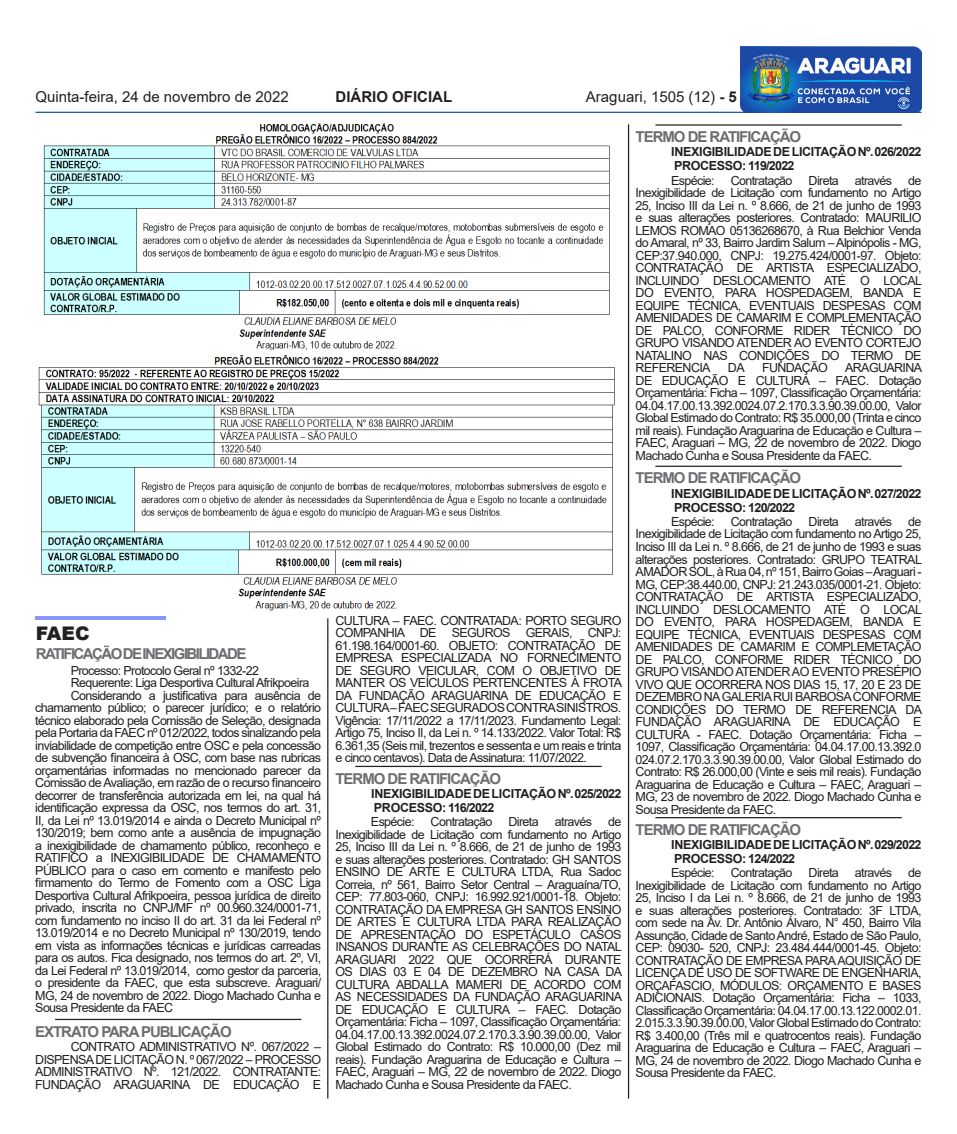
<style>
.page{position:relative;width:957px;height:1134px;background:#fff}
.page>*{position:absolute;margin:0;border:0;box-sizing:border-box;transform-origin:0 0}
.t1{font:900 18.75px "Arial";color:#231f20}
.t2{font:700 15px "Arial";letter-spacing:-.07em;color:#6c6d70}
.t3{font:15px "Arial";color:#231f20}
.t4{font:700 15px "Arial";letter-spacing:-.105em;color:#6c6d70}
.t5{font:700 15px "Arial";color:#231f20}
.t6{font:12.5px/12.5px "Arial";letter-spacing:-.05em;color:#231f20;text-align:justify}
.t7{font:700 12.5px "Arial";letter-spacing:-.025em;color:#231f20}
.s1{font-weight:700}
</style>
<div class="page">
<hr style="left:35px;top:112px;width:886px;height:1px;background:#1c56a5">
<img style="left:741px;top:46px;width:180px;height:66px">
<hr style="left:628px;top:124px;width:1px;height:974px;background:#231f20">
<img style="left:43px;top:123px;width:567px;height:227px">
<img style="left:38px;top:355px;width:577px;height:255px">
<hr style="left:327px;top:618px;width:1px;height:480px;background:#231f20">
<hr style="left:35px;top:616px;width:131px;height:3px;background:#02f">
<hr style="left:55px;top:1019px;width:246px;height:1px;background:#231f20">
<hr style="left:355px;top:766px;width:246px;height:1px;background:#231f20">
<hr style="left:655px;top:124px;width:246px;height:2px;background:#231f20">
<hr style="left:655px;top:466px;width:246px;height:1px;background:#231f20">
<hr style="left:655px;top:817px;width:246px;height:1px;background:#231f20">
<p class="t3" style="left:35px;top:87px;width:255px">Quinta-feira, 24 de novembro de 2022</p>
<p class="t5" style="left:335px;top:86px;width:118px">DIÁRIO OFICIAL</p>
<p class="t3" style="left:586px;top:87px;width:152px">Araguari, 1505 (12) <span class="s1">- 5</span></p>
<p class="t1" style="left:36px;top:620px;width:55px">FAEC</p>
<p class="t4" style="left:36px;top:643px;width:212px">RATIFICAÇÃO DE INEXIGIBILIDADE</p>
<p class="t6" style="left:71px;top:664px;width:190px">Processo: Protocolo Geral nº 1332-22</p>
<p class="t6" style="left:71px;top:677px;width:240px">Requerente: Liga Desportiva Cultural Afrikpoeira</p>
<p class="t6" style="left:35px;top:689px;width:287px;text-indent:35px">Considerando a justificativa para ausência de chamamento público; o parecer jurídico; e o relatório técnico elaborado pela Comissão de Seleção, designada pela Portaria da FAEC nº 012/2022, todos sinalizando pela inviabilidade de competição entre OSC e pela concessão de subvenção financeira à OSC, com base nas rubricas orçamentárias informadas no mencionado parecer da Comissão de Avaliação, em razão de o recurso financeiro decorrer de transferência autorizada em lei, na qual há identificação expressa da OSC, nos termos do art. 31, II, da Lei nº 13.019/2014 e ainda o Decreto Municipal nº 130/2019; bem como ante a ausência de impugnação a inexigibilidade de chamamento público, reconheço e RATIFICO a INEXIGIBILIDADE DE CHAMAMENTO PÚBLICO para o caso em comento e manifesto pelo firmamento do Termo de Fomento com a OSC Liga Desportiva Cultural Afrikpoeira, pessoa jurídica de direito privado, inscrita no CNPJ/MF nº 00.960.324/0001-71, com fundamento no inciso II do art. 31 da lei Federal nº 13.019/2014 e no Decreto Municipal nº 130/2019, tendo em vista as informações técnicas e jurídicas carreadas para os autos. Fica designado, nos termos do art. 2º, VI, da Lei Federal nº 13.019/2014, como gestor da parceria, o presidente da FAEC, que esta subscreve. Araguari/ MG, 24 de novembro de 2022. Diogo Machado Cunha e Sousa Presidente da FAEC</p>
<p class="t2" style="left:35px;top:1021px;width:198px">EXTRATO PARA PUBLICAÇÃO</p>
<p class="t6" style="left:35px;top:1040px;width:287px;text-indent:35px">CONTRATO ADMINISTRATIVO Nº. 067/2022 – DISPENSA DE LICITAÇÃO N. º 067/2022 – PROCESSO ADMINISTRATIVO Nº. 121/2022. CONTRATANTE:<br>FUNDAÇÃO ARAGUARINA DE EDUCAÇÃO E</p>
<p class="t6" style="left:335px;top:614px;width:288px">CULTURA – FAEC. CONTRATADA: PORTO SEGURO COMPANHIA DE SEGUROS GERAIS, CNPJ:<br>61.198.164/0001-60. OBJETO: CONTRATAÇÃO DE EMPRESA ESPECIALIZADA NO FORNECIMENTO DE SEGURO VEICULAR, COM O OBJETIVO DE MANTER OS VEÍCULOS PERTENCENTES À FROTA DA FUNDAÇÃO ARAGUARINA DE EDUCAÇÃO E CULTURA – FAEC SEGURADOS CONTRA SINISTROS.<br>Vigência: 17/11/2022 a 17/11/2023. Fundamento Legal:<br>Artigo 75, Inciso II, da Lei n. º 14.133/2022. Valor Total: R$ 6.361,35 (Seis mil, trezentos e sessenta e um reais e trinta e cinco centavos). Data de Assinatura: 11/07/2022.</p>
<p class="t2" style="left:335px;top:768px;width:167px">TERMO DE RATIFICAÇÃO</p>
<p class="t6" style="left:371px;top:815px;width:45px">Espécie:</p>
<p class="t6" style="left:430px;top:815px;width:63px">Contratação</p>
<p class="t6" style="left:508px;top:815px;width:32px">Direta</p>
<p class="t6" style="left:555px;top:815px;width:39px">através</p>
<p class="t7" style="left:371px;top:785px;width:252px">INEXIGIBILIDADE DE LICITAÇÃO Nº. 025/2022</p>
<p class="t7" style="left:374px;top:798px;width:122px">PROCESSO: 116/2022</p>
<p class="t6" style="left:335px;top:815px;width:288px;text-indent:273px">de Inexigibilidade de Licitação com fundamento no Artigo 25, Inciso III da Lei n. º 8.666, de 21 de junho de 1993 e suas alterações posteriores. Contratado: GH SANTOS ENSINO DE ARTE E CULTURA LTDA, Rua Sadoc Correia, nº 561, Bairro Setor Central – Araguaína/TO, CEP: 77.803-060, CNPJ: 16.992.921/0001-18. Objeto:<br>CONTRATAÇÃO DA EMPRESA GH SANTOS ENSINO DE ARTES E CULTURA LTDA PARA REALIZAÇÃO DE APRESENTAÇÃO DO ESPETÁCULO CASOS INSANOS DURANTE AS CELEBRAÇÕES DO NATAL ARAGUARI 2022 QUE OCORRERÁ DURANTE OS DIAS 03 E 04 DE DEZEMBRO NA CASA DA CULTURA ABDALLA MAMERI DE ACORDO COM AS NECESSIDADES DA FUNDAÇÃO ARAGUARINA DE EDUCAÇÃO E CULTURA – FAEC. Dotação Orçamentária: Ficha – 1097, Classificação Orçamentária:<br>04.04.17.00.13.392.0024.07.2.170.3.3.90.39.00.00, Valor Global Estimado do Contrato: R$ 10.000,00 (Dez mil reais). Fundação Araguarina de Educação e Cultura – FAEC, Araguari – MG, 22 de novembro de 2022. Diogo Machado Cunha e Sousa Presidente da FAEC.</p>
<p class="t2" style="left:635px;top:126px;width:167px">TERMO DE RATIFICAÇÃO</p>
<p class="t6" style="left:671px;top:174px;width:45px">Espécie:</p>
<p class="t6" style="left:730px;top:174px;width:63px">Contratação</p>
<p class="t6" style="left:808px;top:174px;width:32px">Direta</p>
<p class="t6" style="left:855px;top:174px;width:39px">através</p>
<p class="t7" style="left:671px;top:143px;width:252px">INEXIGIBILIDADE DE LICITAÇÃO Nº. 026/2022</p>
<p class="t7" style="left:674px;top:157px;width:122px">PROCESSO: 119/2022</p>
<p class="t6" style="left:635px;top:174px;width:288px;text-indent:273px">de Inexigibilidade de Licitação com fundamento no Artigo 25, Inciso III da Lei n. º 8.666, de 21 de junho de 1993 e suas alterações posteriores. Contratado: MAURILIO LEMOS ROMAO 05136268670, à Rua Belchior Venda do Amaral, nº 33, Bairro Jardim Salum – Alpinópolis - MG, CEP:37.940.000, CNPJ: 19.275.424/0001-97. Objeto:<br>CONTRATAÇÃO DE ARTISTA ESPECIALIZADO, INCLUINDO DESLOCAMENTO ATÉ O LOCAL DO EVENTO, PARA HOSPEDAGEM, BANDA E EQUIPE TÉCNICA, EVENTUAIS DESPESAS COM AMENIDADES DE CAMARIM E COMPLEMENTAÇÃO DE PALCO, CONFORME RIDER TÉCNICO DO GRUPO VISANDO ATENDER AO EVENTO CORTEJO NATALINO NAS CONDIÇÕES DO TERMO DE REFERENCIA</p>
<p class="t6" style="left:728px;top:361px;width:18px">DA</p>
<p class="t6" style="left:762px;top:361px;width:67px">FUNDAÇÃO</p>
<p class="t6" style="left:635px;top:361px;width:288px;text-indent:209px">ARAGUARINA DE EDUCAÇÃO E CULTURA – FAEC. Dotação Orçamentária: Ficha – 1097, Classificação Orçamentária:<br>04.04.17.00.13.392.0024.07.2.170.3.3.90.39.00.00, Valor Global Estimado do Contrato: R$ 35.000,00 (Trinta e cinco mil reais). Fundação Araguarina de Educação e Cultura – FAEC, Araguari – MG, 22 de novembro de 2022. Diogo Machado Cunha e Sousa Presidente da FAEC.</p>
<p class="t2" style="left:635px;top:468px;width:167px">TERMO DE RATIFICAÇÃO</p>
<p class="t6" style="left:671px;top:515px;width:45px">Espécie:</p>
<p class="t6" style="left:730px;top:515px;width:63px">Contratação</p>
<p class="t6" style="left:808px;top:515px;width:32px">Direta</p>
<p class="t6" style="left:855px;top:515px;width:39px">através</p>
<p class="t7" style="left:671px;top:484px;width:252px">INEXIGIBILIDADE DE LICITAÇÃO Nº. 027/2022</p>
<p class="t7" style="left:674px;top:498px;width:123px">PROCESSO: 120/2022</p>
<p class="t6" style="left:635px;top:515px;width:288px;text-indent:273px">de Inexigibilidade de Licitação com fundamento no Artigo 25, Inciso III da Lei n. º 8.666, de 21 de junho de 1993 e suas alterações posteriores. Contratado: GRUPO TEATRAL AMADOR SOL, à Rua 04, nº 151, Bairro Goias – Araguari - MG, CEP:38.440.00, CNPJ: 21.243.035/0001-21. Objeto:<br>CONTRATAÇÃO DE ARTISTA ESPECIALIZADO, INCLUINDO DESLOCAMENTO ATÉ O LOCAL DO EVENTO, PARA HOSPEDAGEM, BANDA E EQUIPE TÉCNICA, EVENTUAIS DESPESAS COM AMENIDADES DE CAMARIM E COMPLEMETAÇÃO DE PALCO, CONFORME RIDER TÉCNICO DO GRUPO VISANDO ATENDER AO EVENTO PRESÉPIO VIVO QUE OCORRERA NOS DIAS 15, 17, 20 E 23 DE DEZEMBRO NA GALERIA RUI BARBOSA CONFORME CONDIÇÕES DO TERMO DE REFERENCIA DA FUNDAÇÃO ARAGUARINA DE EDUCAÇÃO E CULTURA - FAEC. Dotação Orçamentária: Ficha – 1097, Classificação Orçamentária: 04.04.17.00.13.392.0<br>024.07.2.170.3.3.90.39.00.00, Valor Global Estimado do Contrato: R$ 26.000,00 (Vinte e seis mil reais). Fundação Araguarina de Educação e Cultura – FAEC, Araguari – MG, 23 de novembro de 2022. Diogo Machado Cunha e Sousa Presidente da FAEC.</p>
<p class="t2" style="left:635px;top:819px;width:167px">TERMO DE RATIFICAÇÃO</p>
<p class="t6" style="left:671px;top:867px;width:45px">Espécie:</p>
<p class="t6" style="left:730px;top:867px;width:63px">Contratação</p>
<p class="t6" style="left:808px;top:867px;width:32px">Direta</p>
<p class="t6" style="left:855px;top:867px;width:39px">através</p>
<p class="t7" style="left:671px;top:836px;width:252px">INEXIGIBILIDADE DE LICITAÇÃO Nº. 029/2022</p>
<p class="t7" style="left:674px;top:850px;width:123px">PROCESSO: 124/2022</p>
<p class="t6" style="left:635px;top:867px;width:287px;text-indent:273px">de Inexigibilidade de Licitação com fundamento no Artigo 25, Inciso I da Lei n. º 8.666, de 21 de junho de 1993 e suas alterações posteriores. Contratado: 3F LTDA, com sede na Av. Dr. Antônio Álvaro, N° 450, Bairro Vila Assunção, Cidade de Santo André, Estado de São Paulo, CEP: 09030- 520, CNPJ: 23.484.444/0001-45. Objeto:<br>CONTRATAÇÃO DE EMPRESA PARA AQUISIÇÃO DE LICENÇA DE USO DE SOFTWARE DE ENGENHARIA, ORÇAFASCIO, MÓDULOS: ORÇAMENTO E BASES ADICIONAIS. Dotação Orçamentária: Ficha – 1033, Classificação Orçamentária: 04.04.17.00.13.122.0002.01.<br>2.015.3.3.90.39.00.00, Valor Global Estimado do Contrato:<br>R$ 3.400,00 (Três mil e quatrocentos reais). Fundação Araguarina de Educação e Cultura – FAEC, Araguari – MG, 24 de novembro de 2022. Diogo Machado Cunha e Sousa Presidente da FAEC.</p>
</div>
